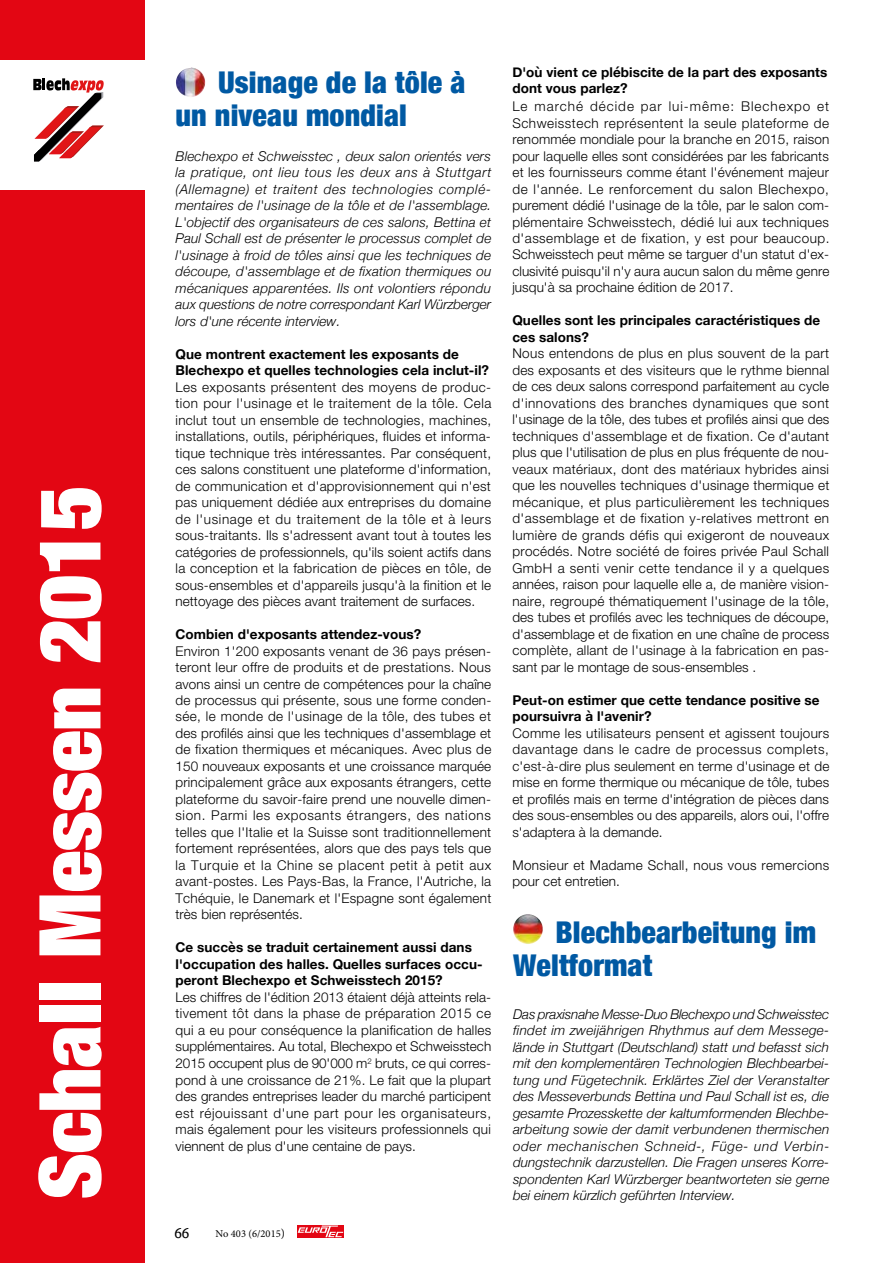
<style>
.page{position:relative;width:893px;height:1263px;background:#fff}
.page>*{position:absolute;margin:0;border:0;box-sizing:border-box;transform-origin:0 0}
.t1{font:900 expanded 85.5px "Helvetica Neue";color:#fff}
.t2{font:900 condensed 30px/33px "Helvetica Neue";letter-spacing:.005em;color:#0059a3}
.t3{font:300 13.5px/16.5px "Helvetica Neue";letter-spacing:.005em;color:#000;text-align:justify}
.t4{font:italic 300 13.5px/16.5px "Helvetica Neue";letter-spacing:.005em;color:#000;text-align:justify}
.t5{font:700 13.5px/16.5px "Helvetica Neue";letter-spacing:.005em;color:#000}
.t6{font:300 13.5px/16.5px "Helvetica Neue";letter-spacing:.03em;color:#000}
.t7{font:10.5px "Minion Pro";color:#000}
.s1{font-size:12px}
</style>
<div class="page">
<div style="left:297px;top:1225px;width:47px;height:12px;background:#e30613"></div>
<svg style="left:298px;top:1225px;width:45px;height:12px"></svg>
<div style="left:0;top:0;width:145px;height:1263px;background:#e30613"></div>
<div style="left:0;top:60px;width:155px;height:130px;background:#fff"></div>
<svg style="left:33px;top:78px;width:71px;height:81px"></svg>
<img style="left:59px;top:150px;width:20px;height:8px">
<img style="left:34px;top:150px;width:16px;height:11px">
<img style="left:49px;top:150px;width:16px;height:4px">
<img style="left:176px;top:68px;width:29px;height:29px">
<img style="left:513px;top:914px;width:30px;height:30px;border-radius:15px">
<h1 class="t1" style="left:15px;top:1199px;width:714px;rotate:-90deg">Schall Messen 2015</h1>
<h2 class="t2" style="left:176px;top:64px;width:291px;text-indent:43px">Usinage de la tôle à un niveau mondial</h2>
<p class="t4" style="left:176px;top:147px;width:317px">Blechexpo et Schweisstec , deux salon orientés vers la pratique, ont lieu tous les deux ans à Stuttgart (Allemagne) et traitent des technologies complé&shy;mentaires de l'usinage de la tôle et de l'assemblage.<br>L'objectif des organisateurs de ces salons, Bettina et Paul Schall est de présenter le processus complet de l'usinage à froid de tôles ainsi que les techniques de découpe, d'assemblage et de fixation thermiques ou mécaniques apparentées. Ils ont volontiers répondu aux questions de notre correspondant Karl Würzberger lors d'une récente interview.</p>
<p class="t5" style="left:176px;top:346px;width:315px">Que montrent exactement les exposants de<br>Blechexpo et quelles technologies cela inclut-il?</p>
<p class="t3" style="left:176px;top:378px;width:317px">Les exposants présentent des moyens de produc&shy;tion pour l'usinage et le traitement de la tôle. Cela inclut tout un ensemble de technologies, machines, installations, outils, périphériques, fluides et informa&shy;tique technique très intéressantes. Par conséquent, ces salons constituent une plateforme d'information, de communication et d'approvisionnement qui n'est pas uniquement dédiée aux entreprises du domaine de l'usinage et du traitement de la tôle et à leurs sous-traitants. Ils s'adressent avant tout à toutes les catégories de professionnels, qu'ils soient actifs dans la conception et la fabrication de pièces en tôle, de sous-ensembles et d'appareils jusqu'à la finition et le nettoyage des pièces avant traitement de surfaces.</p>
<p class="t5" style="left:176px;top:626px;width:247px">Combien d'exposants attendez-vous?</p>
<p class="t3" style="left:176px;top:642px;width:317px">Environ 1'200 exposants venant de 36 pays présen&shy;teront leur offre de produits et de prestations. Nous avons ainsi un centre de compétences pour la chaîne de processus qui présente, sous une forme conden&shy;sée, le monde de l'usinage de la tôle, des tubes et des profilés ainsi que les techniques d'assemblage et de fixation thermiques et mécaniques. Avec plus de 150 nouveaux exposants et une croissance marquée principalement grâce aux exposants étrangers, cette plateforme du savoir-faire prend une nouvelle dimen&shy;sion. Parmi les exposants étrangers, des nations telles que l'Italie et la Suisse sont traditionnellement fortement représentées, alors que des pays tels que la Turquie et la Chine se placent petit à petit aux avant-postes. Les Pays-Bas, la France, l'Autriche, la Tchéquie, le Danemark et l'Espagne sont également très bien représentés.</p>
<p class="t5" style="left:176px;top:940px;width:309px">Ce succès se traduit certainement aussi dans l'occupation des halles. Quelles surfaces occu&shy;peront Blechexpo et Schweisstech 2015?</p>
<p class="t3" style="left:175px;top:989px;width:317px">Les chiffres de l'édition 2013 étaient déjà atteints rela&shy;tivement tôt dans la phase de préparation 2015 ce qui a eu pour conséquence la planification de halles supplémentaires. Au total, Blechexpo et Schweisstech 2015 occupent plus de 90'000 m<sup>2</sup> bruts, ce qui corres&shy;pond à une croissance de 21%. Le fait que la plupart des grandes entreprises leader du marché participent est réjouissant d'une part pour les organisateurs, mais également pour les visiteurs professionnels qui viennent de plus d'une centaine de pays.</p>
<p class="t7" style="left:215px;top:1227px;width:71px">No 403 (6/2015<span class="s1">)</span></p>
<p class="t5" style="left:512px;top:64px;width:316px">D'où vient ce plébiscite de la part des exposants dont vous parlez?</p>
<p class="t3" style="left:512px;top:98px;width:318px">Le marché décide par lui-même: Blechexpo et Schweisstech représentent la seule plateforme de renommée mondiale pour la branche en 2015, raison pour laquelle elles sont considérées par les fabricants et les fournisseurs comme étant l'événement majeur de l'année. Le renforcement du salon Blechexpo, purement dédié l'usinage de la tôle, par le salon com&shy;plémentaire Schweisstech, dédié lui aux techniques d'assemblage et de fixation, y est pour beaucoup.<br>Schweisstech peut même se targuer d'un statut d'ex&shy;clusivité puisqu'il n'y aura aucun salon du même genre jusqu'à sa prochaine édition de 2017.</p>
<p class="t5" style="left:512px;top:313px;width:309px">Quelles sont les principales caractéristiques de ces salons?</p>
<p class="t3" style="left:512px;top:345px;width:318px">Nous entendons de plus en plus souvent de la part des exposants et des visiteurs que le rythme biennal de ces deux salons correspond parfaitement au cycle d'innovations des branches dynamiques que sont l'usinage de la tôle, des tubes et profilés ainsi que des techniques d'assemblage et de fixation. Ce d'autant plus que l'utilisation de plus en plus fréquente de nou&shy;veaux matériaux, dont des matériaux hybrides ainsi que les nouvelles techniques d'usinage thermique et mécanique, et plus particulièrement les techniques d'assemblage et de fixation y-relatives mettront en lumière de grands défis qui exigeront de nouveaux procédés. Notre société de foires privée Paul Schall GmbH a senti venir cette tendance il y a quelques années, raison pour laquelle elle a, de manière vision&shy;naire, regroupé thématiquement l'usinage de la tôle, des tubes et profilés avec les techniques de découpe, d'assemblage et de fixation en une chaîne de process complète, allant de l'usinage à la fabrication en pas&shy;sant par le montage de sous-ensembles .</p>
<p class="t5" style="left:512px;top:692px;width:309px">Peut-on estimer que cette tendance positive se poursuivra à l'avenir?</p>
<p class="t3" style="left:512px;top:725px;width:318px">Comme les utilisateurs pensent et agissent toujours davantage dans le cadre de processus complets, c'est-à-dire plus seulement en terme d'usinage et de mise en forme thermique ou mécanique de tôle, tubes et profilés mais en terme d'intégration de pièces dans des sous-ensembles ou des appareils, alors oui, l'offre s'adaptera à la demande.</p>
<p class="t6" style="left:512px;top:857px;width:318px">Monsieur et Madame Schall, nous vous remercions pour cet entretien.</p>
<h2 class="t2" style="left:513px;top:915px;width:305px;text-indent:43px">Blechbearbeitung im<br>Weltformat</h2>
<p class="t4" style="left:513px;top:1005px;width:318px">Das praxisnahe Messe-Duo Blechexpo und Schweisstec findet im zweijährigen Rhythmus auf dem Messege&shy;lände in Stuttgart (Deutschland) statt und befasst sich mit den komplementären Technologien Blechbearbei&shy;tung und Fügetechnik. Erklärtes Ziel der Veranstalter des Messeverbunds Bettina und Paul Schall ist es, die gesamte Prozesskette der kaltumformenden Blechbe&shy;arbeitung sowie der damit verbundenen thermischen oder mechanischen Schneid-, Füge- und Verbin&shy;dungstechnik darzustellen. Die Fragen unseres Korre&shy;spondenten Karl Würzberger beantworteten sie gerne bei einem kürzlich geführten Interview.</p>
</div>
